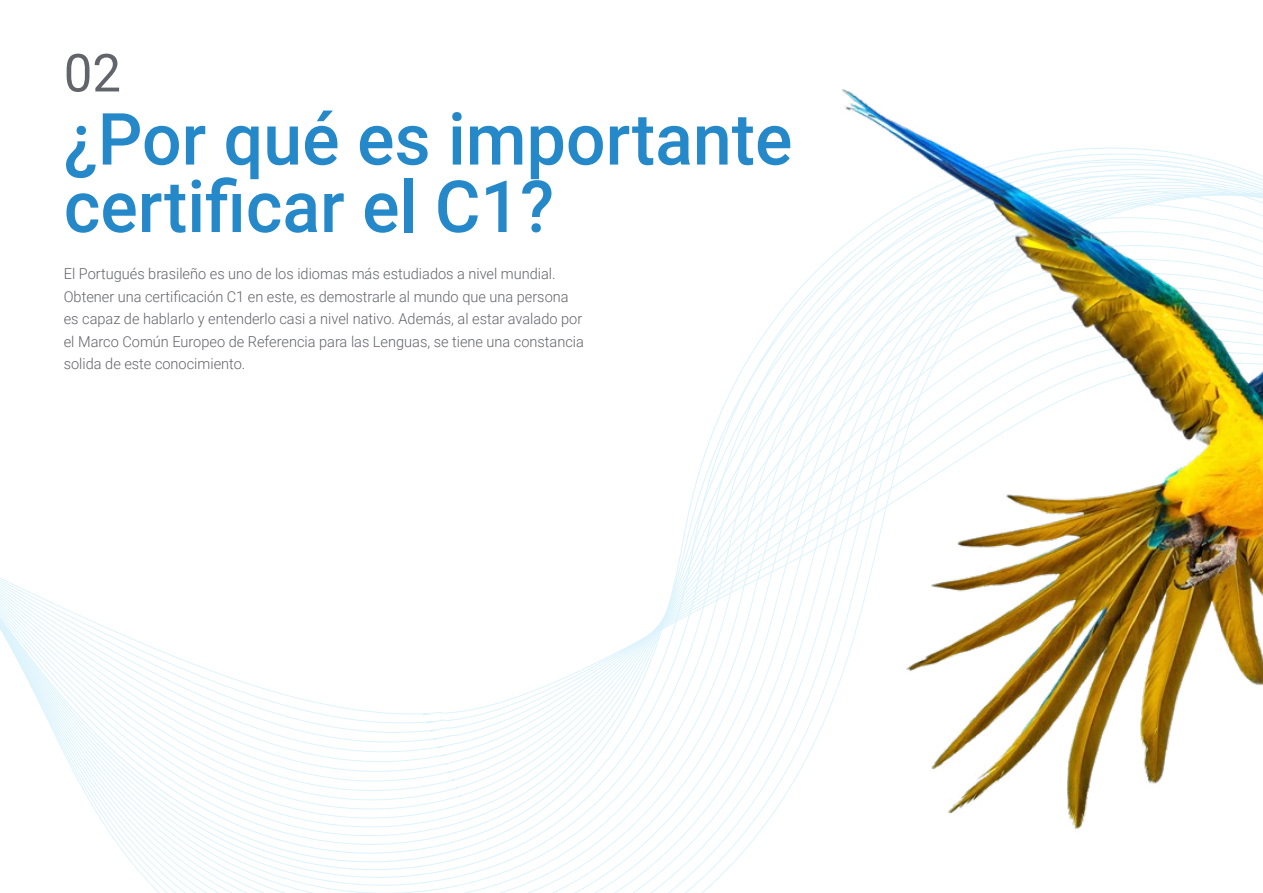
<style>
.page{position:relative;width:1263px;height:893px;background:#fff}
.page>*{position:absolute;margin:0;border:0;box-sizing:border-box;transform-origin:0 0}
.t1{font:500 72px/67.5px "Roboto";color:#2488c9}
.t2{font:52.5px "Roboto";color:#61646a}
.t3{font:300 15px/22.5px "Roboto";color:#61646a}
</style>
<div class="page">
<svg style="left:0;top:317px;width:776px;height:576px"></svg>
<img style="left:776px;top:89px;width:487px;height:741px">
<h2 class="t2" style="left:64px;top:36px;width:59px">02</h2>
<h1 class="t1" style="left:64px;top:103px;width:730px">¿Por qué es importante certificar el C1?</h1>
<p class="t3" style="left:64px;top:262px;width:522px">El Portugués brasileño es uno de los idiomas más estudiados a nivel mundial.<br>Obtener una certificación C1 en este, es demostrarle al mundo que una persona es capaz de hablarlo y entenderlo casi a nivel nativo. Además, al estar avalado por el Marco Común Europeo de Referencia para las Lenguas, se tiene una constancia solida de este conocimiento.</p>
</div>
